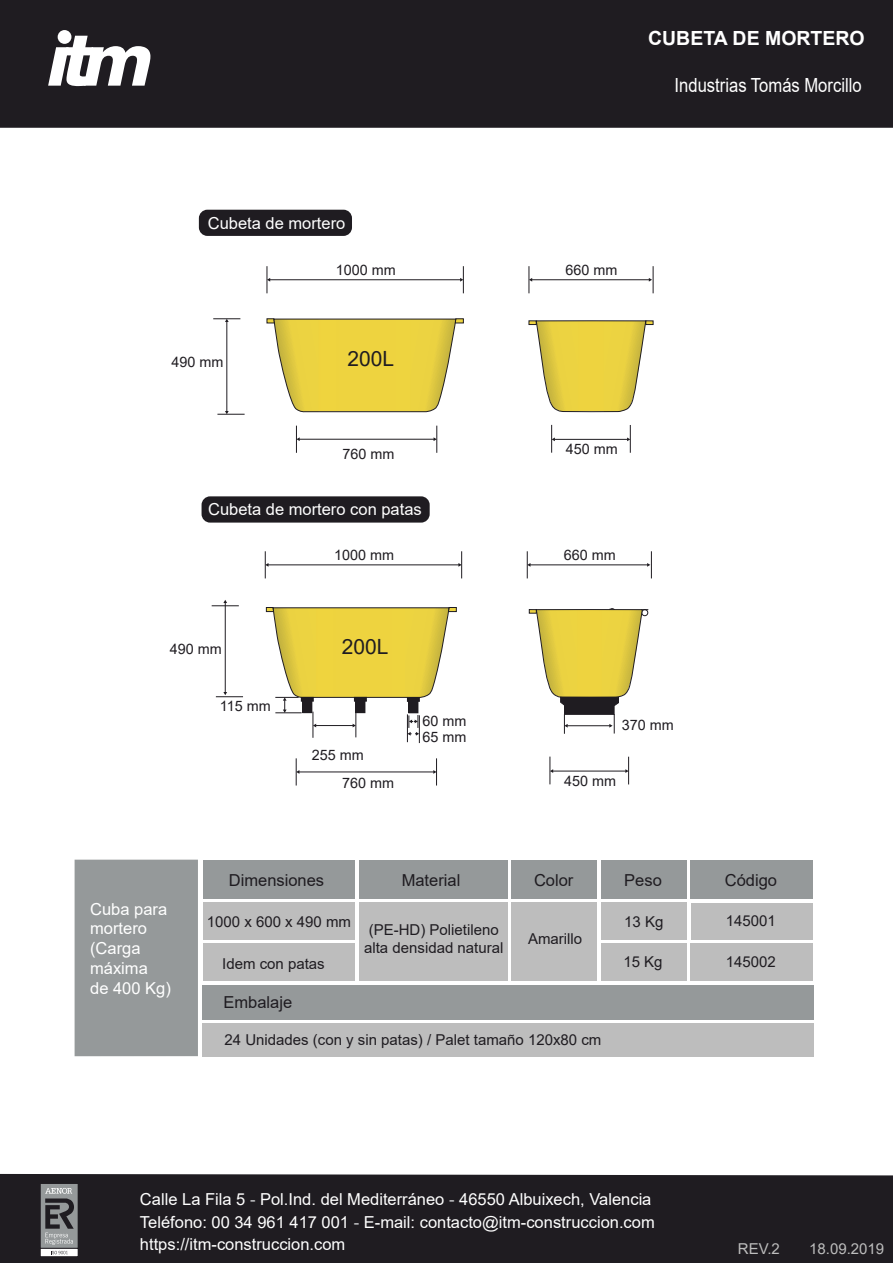
<style>
.page{position:relative;width:893px;height:1263px;background:#fff}
.page>*{position:absolute;margin:0;border:0;box-sizing:border-box;transform-origin:0 0}
.t1{font:21px "Arial";color:#1f1c21}
.t2{font:19.5px "Arial";color:#fff;scale:.85 1}
.t3{font:700 19.5px "Arial";color:#fff}
.t4{font:16.5px/19.8px "Arial";color:#fff}
.t5{font:16.5px "Arial";color:#1f1c21}
.t6{font:15px/18px "Arial";color:#1f1c21;text-align:center}
.t7{font:15px "Arial";color:#bdbdbd}
.t8{font:14.4px "Arial";color:#1f1c21}
.s1{color:#bcbdc0}
</style>
<div class="page">
<div style="left:0;top:1174px;width:893px;height:89px;background:#1f1c21"></div>
<div style="left:40px;top:1183px;width:38px;height:65px;background:#95999a"></div>
<div style="left:40px;top:1183px;width:38px;height:65px;border:1px solid #1f1c21"></div>
<div style="left:40px;top:1248px;width:38px;height:9px;background:#fff"></div>
<div style="left:40px;top:1248px;width:38px;height:9px;border:1px solid #1f1c21"></div>
<svg style="left:51px;top:1251px;width:17px;height:3px"></svg>
<svg style="left:45px;top:1188px;width:29px;height:57px"></svg>
<div style="left:202px;top:496px;width:228px;height:27px;background:#1f1c21;border-radius:9px"></div>
<div style="left:601px;top:944px;width:86px;height:37px;background:#bdbdbd"></div>
<div style="left:601px;top:902px;width:86px;height:38px;background:#bdbdbd"></div>
<div style="left:203px;top:944px;width:152px;height:37px;background:#bdbdbd"></div>
<div style="left:203px;top:859px;width:152px;height:39px;background:#95999a"></div>
<div style="left:75px;top:860px;width:123px;height:196px;background:#95999a"></div>
<div style="left:203px;top:902px;width:152px;height:38px;background:#bdbdbd"></div>
<div style="left:359px;top:859px;width:149px;height:39px;background:#95999a"></div>
<div style="left:359px;top:902px;width:148px;height:79px;background:#bdbdbd"></div>
<div style="left:512px;top:859px;width:85px;height:39px;background:#95999a"></div>
<div style="left:512px;top:902px;width:85px;height:79px;background:#bdbdbd"></div>
<div style="left:601px;top:859px;width:86px;height:39px;background:#95999a"></div>
<div style="left:202px;top:985px;width:611px;height:35px;background:#95999a"></div>
<div style="left:202px;top:1024px;width:611px;height:33px;background:#bdbdbd"></div>
<div style="left:691px;top:859px;width:122px;height:39px;background:#95999a"></div>
<div style="left:691px;top:902px;width:121px;height:37px;background:#bdbdbd"></div>
<div style="left:690px;top:944px;width:123px;height:37px;background:#bdbdbd"></div>
<div style="left:199px;top:210px;width:153px;height:26px;background:#1f1c21;border-radius:9px"></div>
<div style="left:0;top:0;width:893px;height:128px;background:#1f1c21"></div>
<svg style="left:48px;top:36px;width:102px;height:50px"></svg>
<div style="left:58px;top:30px;width:13px;height:14px;background:#fff;border-radius:50%"></div>
<hr style="left:270px;top:279px;width:191px;height:1px;background:#1f1c21">
<svg style="left:267px;top:266px;width:3px;height:27px"></svg>
<svg style="left:460px;top:266px;width:4px;height:27px"></svg>
<hr style="left:227px;top:321px;width:1px;height:90px;background:#1f1c21">
<svg style="left:217px;top:411px;width:28px;height:4px"></svg>
<svg style="left:213px;top:318px;width:27px;height:4px"></svg>
<hr style="left:225px;top:602px;width:1px;height:90px;background:#1f1c21">
<svg style="left:216px;top:692px;width:27px;height:5px"></svg>
<svg style="left:212px;top:600px;width:27px;height:6px"></svg>
<hr style="left:532px;top:279px;width:117px;height:1px;background:#1f1c21">
<svg style="left:529px;top:266px;width:3px;height:27px"></svg>
<svg style="left:267px;top:318px;width:197px;height:94px"></svg>
<svg style="left:529px;top:320px;width:124px;height:92px"></svg>
<svg style="left:529px;top:608px;width:119px;height:126px"></svg>
<hr style="left:554px;top:439px;width:74px;height:1px;background:#1f1c21">
<svg style="left:551px;top:425px;width:4px;height:28px"></svg>
<svg style="left:627px;top:425px;width:4px;height:28px"></svg>
<hr style="left:553px;top:771px;width:73px;height:1px;background:#1f1c21">
<svg style="left:550px;top:757px;width:3px;height:27px"></svg>
<svg style="left:625px;top:757px;width:4px;height:27px"></svg>
<svg style="left:266px;top:607px;width:191px;height:136px"></svg>
<svg style="left:649px;top:266px;width:5px;height:27px"></svg>
<hr style="left:268px;top:565px;width:191px;height:1px;background:#1f1c21">
<svg style="left:265px;top:551px;width:3px;height:27px"></svg>
<svg style="left:458px;top:551px;width:4px;height:27px"></svg>
<hr style="left:530px;top:565px;width:118px;height:1px;background:#1f1c21">
<svg style="left:527px;top:551px;width:3px;height:27px"></svg>
<svg style="left:647px;top:551px;width:5px;height:27px"></svg>
<hr style="left:299px;top:439px;width:135px;height:1px;background:#1f1c21">
<svg style="left:296px;top:426px;width:4px;height:27px"></svg>
<svg style="left:434px;top:426px;width:4px;height:27px"></svg>
<hr style="left:299px;top:772px;width:135px;height:1px;background:#1f1c21">
<svg style="left:296px;top:758px;width:3px;height:27px"></svg>
<svg style="left:433px;top:758px;width:4px;height:27px"></svg>
<p class="t3" style="left:648px;top:31px;width:218px">CUBETA DE MORTERO</p>
<p class="t4" style="left:208px;top:214px;width:139px">Cubeta de mortero</p>
<p class="t8" style="left:171px;top:356px;width:53px">490 mm</p>
<p class="t8" style="left:336px;top:264px;width:61px">1000 mm</p>
<p class="t1" style="left:348px;top:351px;width:48px">200L</p>
<p class="t8" style="left:342px;top:448px;width:53px">760 mm</p>
<p class="t4" style="left:208px;top:501px;width:215px">Cubeta de mortero con patas</p>
<p class="t8" style="left:566px;top:264px;width:53px">660 mm</p>
<p class="t8" style="left:566px;top:444px;width:53px">450 mm</p>
<p class="t8" style="left:170px;top:643px;width:53px">490 mm</p>
<p class="t8" style="left:220px;top:700px;width:52px">115 mm</p>
<p class="t8" style="left:334px;top:549px;width:61px">1000 mm</p>
<p class="t8" style="left:564px;top:549px;width:53px">660 mm</p>
<p class="t1" style="left:342px;top:639px;width:48px">200L</p>
<p class="t2" style="left:675px;top:78px;width:222px">Industrias Tomás Morcillo</p>
<p class="t4" style="left:90px;top:900px;width:82px">Cuba para mortero (Carga máxima<br>de 400 Kg)</p>
<p class="t8" style="left:312px;top:749px;width:53px">255 mm</p>
<p class="t8" style="left:342px;top:777px;width:53px">760 mm</p>
<p class="t8" style="left:422px;top:715px;width:45px">60 mm</p>
<p class="t8" style="left:422px;top:731px;width:45px">65 mm</p>
<p class="t8" style="left:622px;top:720px;width:53px">370 mm</p>
<p class="t8" style="left:564px;top:775px;width:53px">450 mm</p>
<p class="t5" style="left:229px;top:874px;width:97px">Dimensiones</p>
<p class="t6" style="left:207px;top:914px;width:146px">1000 x 600 x 490 mm</p>
<p class="t5" style="left:402px;top:874px;width:60px">Material</p>
<p class="t6" style="left:364px;top:922px;width:141px">(PE-HD) Polietileno alta densidad natural</p>
<p class="t5" style="left:534px;top:874px;width:41px">Color</p>
<p class="t6" style="left:528px;top:931px;width:56px">Amarillo</p>
<p class="t5" style="left:624px;top:874px;width:39px">Peso</p>
<p class="t6" style="left:624px;top:914px;width:41px">13 Kg</p>
<p class="t6" style="left:222px;top:956px;width:104px">Idem con patas</p>
<p class="t6" style="left:623px;top:954px;width:41px">15 Kg</p>
<p class="t5" style="left:223px;top:996px;width:70px">Embalaje</p>
<p class="t6" style="left:225px;top:1032px;width:378px">24 Unidades (con y sin patas) / Palet tamaño 120x80 cm</p>
<p class="t5" style="left:725px;top:874px;width:54px">Código</p>
<p class="t6" style="left:726px;top:913px;width:52px">145001</p>
<p class="t6" style="left:726px;top:954px;width:52px">145002</p>
<p class="t4" style="left:140px;top:1189px;width:516px;line-height:22.5px">Calle La Fila 5 <span class="s1">-</span> Pol.Ind. del Mediterráneo <span class="s1">-</span> 46550 Albuixech, Valencia<br>Teléfono: 00 34 961 417 001 <span class="s1">-</span> E-mail: contacto@itm-construccion.com https://itm-construccion.com</p>
<p class="t7" style="left:738px;top:1242px;width:43px">REV.2</p>
<p class="t7" style="left:809px;top:1242px;width:77px">18.09.2019</p>
</div>
